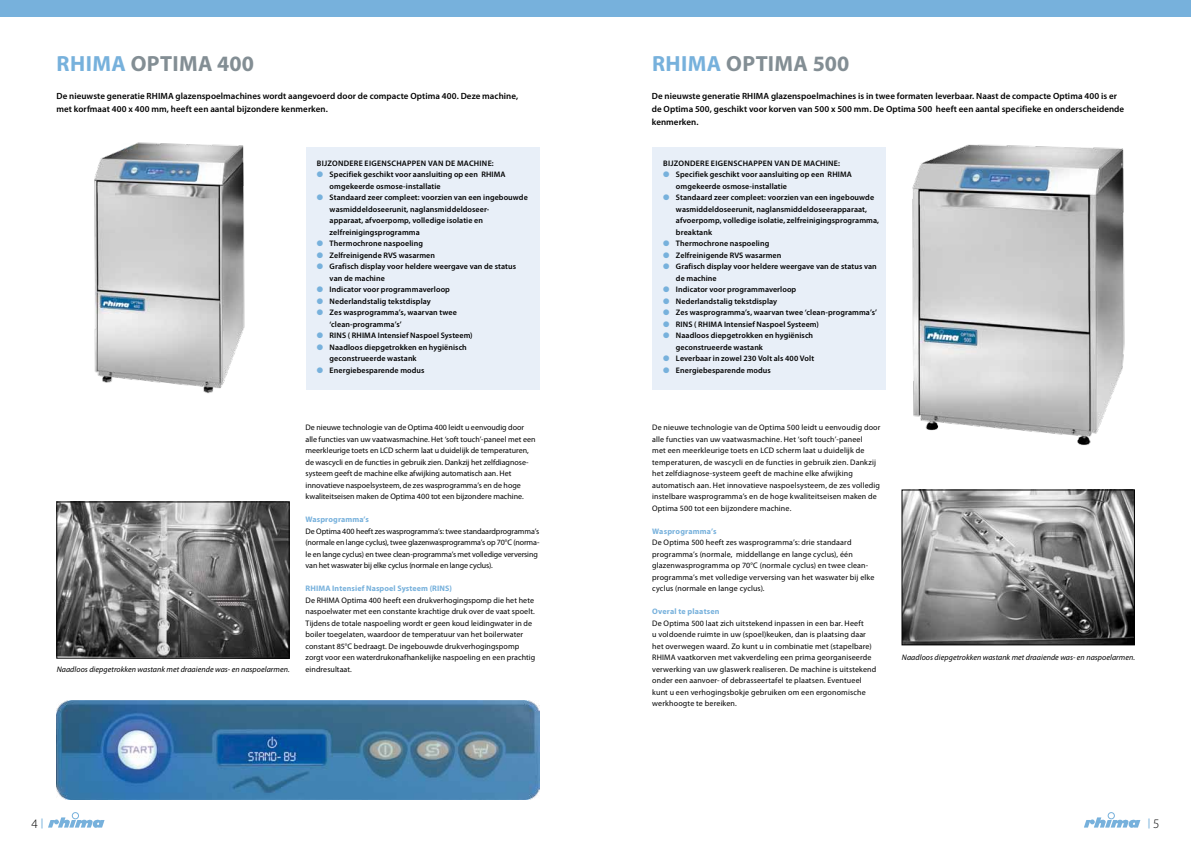
<style>
.page{position:relative;width:1191px;height:842px;background:#fff}
.page>*{position:absolute;margin:0;border:0;box-sizing:border-box;transform-origin:0 0}
.t1{font:700 22px "Myriad Pro";letter-spacing:.02em;color:#838e94}
.t2{font:300 13px "Myriad Pro";color:#000}
.t3{font:600 10px "Myriad Pro";color:#77b1dc}
.t4{font:600 9px/13px "Myriad Pro";letter-spacing:.01em;color:#000}
.t5{font:8px/11.5px "Myriad Pro";letter-spacing:.015em;color:#000}
.t6{font:600 8px/11.5px "Myriad Pro";letter-spacing:.015em;color:#000}
.t7{font:8px/11.5px "Myriad Pro";letter-spacing:-.01em;color:#000}
.t8{font:italic 8px "Myriad Pro";letter-spacing:.005em;color:#000}
.t9{font:700 8px "Myriad Pro";letter-spacing:.015em;color:#77b1dc}
.t10{font:600 8px "Myriad Pro";letter-spacing:.035em;color:#000}
.s1{color:#77b1dc}
</style>
<div class="page">
<div style="left:0;top:0;width:1191px;height:17px;background:#77b1dc"></div>
<svg style="left:1084px;top:817px;width:56px;height:11px"></svg>
<div style="left:1108px;top:812px;width:6px;height:7px;border:1px solid #77b1dc;border-radius:50%"></div>
<svg style="left:48px;top:817px;width:56px;height:11px"></svg>
<div style="left:72px;top:812px;width:7px;height:7px;border:1px solid #77b1dc;border-radius:50%"></div>
<div style="left:305px;top:147px;width:234px;height:242px;background:#e8eff8"></div>
<div style="left:652px;top:147px;width:233px;height:242px;background:#e8eff8"></div>
<img style="left:56px;top:700px;width:483px;height:99px">
<img style="left:94px;top:142px;width:151px;height:252px">
<img style="left:873px;top:144px;width:262px;height:350px">
<img style="left:59px;top:504px;width:228px;height:152px">
<div style="left:57px;top:502px;width:232px;height:156px;border:1px solid #000"></div>
<img style="left:903px;top:492px;width:229px;height:151px">
<div style="left:901px;top:490px;width:233px;height:155px;border:1px solid #000"></div>
<h1 class="t1" style="left:57px;top:49px;width:199px"><span class="s1">RHIMA</span> OPTIMA 400</h1>
<h1 class="t1" style="left:652px;top:49px;width:199px"><span class="s1">RHIMA</span> OPTIMA 500</h1>
<p class="t4" style="left:56px;top:89px;width:97px">De nieuwste generatie RHIMA</p>
<p class="t4" style="left:652px;top:89px;width:474px;text-indent:119px">glazenspoelmachines is in twee formaten leverbaar. Naast de compacte Optima 400 is er de Optima 500, geschikt voor korven van 500 x 500 mm. De Optima 500 heeft een aantal specifieke en onderscheidende kenmerken.</p>
<p class="t4" style="left:56px;top:89px;width:463px;text-indent:119px">glazenspoelmachines wordt aangevoerd door de compacte Optima 400. Deze machine, met korfmaat 400 x 400 mm, heeft een aantal bijzondere kenmerken.</p>
<p class="t4" style="left:652px;top:89px;width:97px">De nieuwste generatie RHIMA</p>
<p class="t10" style="left:317px;top:158px;width:178px">Bijzondere eigenschappen van de machine:</p>
<p class="t6" style="left:330px;top:168px;width:158px;text-indent:-13px"><span class="s1">●</span> Specifiek geschikt voor aansluiting op een RHIMA omgekeerde osmose-installatie</p>
<p class="t6" style="left:330px;top:191px;width:200px;text-indent:-13px"><span class="s1">●</span> Standaard zeer compleet: voorzien van een ingebouwde wasmiddeldoseerunit, naglansmiddeldoseer-<br>apparaat, afvoerpomp, volledige isolatie en zelfreinigingsprogramma</p>
<p class="t6" style="left:317px;top:237px;width:108px"><span class="s1">●</span> Thermochrone naspoeling</p>
<p class="t6" style="left:317px;top:249px;width:72px"><span class="s1">●</span> Zelfreinigende RVS</p>
<p class="t6" style="left:399px;top:249px;width:38px">wasarmen</p>
<p class="t6" style="left:330px;top:260px;width:188px;text-indent:-13px"><span class="s1">●</span> Grafisch display voor heldere weergave van de status van de machine</p>
<p class="t6" style="left:317px;top:283px;width:135px"><span class="s1">●</span> Indicator voor programmaverloop</p>
<p class="t6" style="left:317px;top:295px;width:115px"><span class="s1">●</span> Nederlandstalig tekstdisplay</p>
<p class="t6" style="left:330px;top:306px;width:129px;text-indent:-13px"><span class="s1">●</span> Zes wasprogramma’s, waarvan twee ‘clean-programma’s’</p>
<p class="t6" style="left:317px;top:329px;width:18px"><span class="s1">●</span> RINS</p>
<p class="t6" style="left:348px;top:329px;width:10px">( RHIMA</p>
<p class="t6" style="left:378px;top:329px;width:96px">Intensief Naspoel Systeem)</p>
<p class="t6" style="left:330px;top:341px;width:139px;text-indent:-13px"><span class="s1">●</span> Naadloos diepgetrokken en hygiënisch geconstrueerde wastank</p>
<p class="t6" style="left:317px;top:364px;width:109px"><span class="s1">●</span> Energiebesparende modus</p>
<p class="t5" style="left:305px;top:421px;width:231px">De nieuwe technologie van de Optima 400 leidt u eenvoudig door alle functies van uw vaatwasmachine. Het ‘soft touch’-paneel met een meerkleurige toets en LCD scherm laat u duidelijk de temperaturen, de wascycli en de functies in gebruik zien. Dankzij het zelfdiagnose&shy;systeem geeft de machine elke afwijking automatisch aan. Het innovatieve naspoelsysteem, de zes wasprogramma’s en de hoge kwaliteitseisen maken de Optima 400 tot een bijzondere machine.</p>
<p class="t9" style="left:305px;top:514px;width:65px">Wasprogramma’s</p>
<p class="t7" style="left:305px;top:525px;width:235px">De Optima 400 heeft zes wasprogramma’s: twee standaardprogramma’s (normale en lange cyclus), twee glazenwasprogramma’s op 70°C (norma&shy;le en lange cyclus) en twee clean-programma’s met volledige verversing van het waswater bij elke cyclus (normale en lange cyclus).</p>
<p class="t9" style="left:305px;top:583px;width:148px">RHIMA Intensief Naspoel Systeem (RINS)</p>
<p class="t5" style="left:305px;top:594px;width:231px">De RHIMA Optima 400 heeft een drukverhogingspomp die het hete naspoelwater met een constante krachtige druk over de vaat spoelt.<br>Tijdens de totale naspoeling wordt er geen koud leidingwater in de boiler toegelaten, waardoor de temperatuur van het boilerwater constant 85°C bedraagt. De ingebouwde drukverhogingspomp zorgt voor een waterdrukonafhankelijke naspoeling en een prachtig</p>
<p class="t8" style="left:57px;top:664px;width:235px">Naadloos diepgetrokken wastank met draaiende was- en naspoelarmen.</p>
<p class="t5" style="left:305px;top:663px;width:48px">eindresultaat.</p>
<p class="t10" style="left:663px;top:158px;width:178px">Bijzondere eigenschappen van de machine:</p>
<p class="t6" style="left:676px;top:168px;width:158px;text-indent:-13px"><span class="s1">●</span> Specifiek geschikt voor aansluiting op een RHIMA omgekeerde osmose-installatie</p>
<p class="t6" style="left:676px;top:191px;width:205px;text-indent:-13px"><span class="s1">●</span> Standaard zeer compleet: voorzien van een ingebouwde wasmiddeldoseerunit, naglansmiddeldoseerapparaat, afvoerpomp, volledige isolatie, zelfreinigingsprogramma, breaktank</p>
<p class="t6" style="left:663px;top:237px;width:108px"><span class="s1">●</span> Thermochrone naspoeling</p>
<p class="t6" style="left:663px;top:249px;width:72px"><span class="s1">●</span> Zelfreinigende RVS</p>
<p class="t6" style="left:745px;top:249px;width:38px">wasarmen</p>
<p class="t6" style="left:676px;top:260px;width:202px;text-indent:-13px"><span class="s1">●</span> G rafisch display voor heldere weergave van de status van de machine</p>
<p class="t6" style="left:663px;top:283px;width:135px"><span class="s1">●</span> I ndicator voor programmaverloop</p>
<p class="t6" style="left:663px;top:295px;width:116px"><span class="s1">●</span> Nederlandstalig tekstdisplay</p>
<p class="t6" style="left:663px;top:306px;width:215px"><span class="s1">●</span> Zes wasprogramma’s, waarvan twee ‘clean-programma’s’</p>
<p class="t6" style="left:663px;top:318px;width:12px"><span class="s1">●</span> RINS</p>
<p class="t6" style="left:694px;top:318px;width:10px">( RHIMA</p>
<p class="t6" style="left:724px;top:318px;width:96px">Intensief Naspoel Systeem)</p>
<p class="t6" style="left:676px;top:329px;width:139px;text-indent:-13px"><span class="s1">●</span> Naadloos diepgetrokken en hygiënisch geconstrueerde wastank</p>
<p class="t6" style="left:663px;top:352px;width:152px"><span class="s1">●</span> Leverbaar in zowel 230 Volt als 400 Volt</p>
<p class="t6" style="left:663px;top:364px;width:109px"><span class="s1">●</span> Energiebesparende modus</p>
<p class="t5" style="left:652px;top:421px;width:230px">De nieuwe technologie van de Optima 500 leidt u eenvoudig door alle functies van uw vaatwasmachine. Het ‘soft touch’-paneel<br>met een meerkleurige toets en LCD scherm laat u duidelijk de temperaturen, de wascycli en de functies in gebruik zien. Dankzij het zelfdiagnose-systeem geeft de machine elke afwijking automatisch aan. Het innovatieve naspoelsysteem, de zes volledig instelbare wasprogramma’s en de hoge kwaliteitseisen maken de Optima 500 tot een bijzondere machine.</p>
<p class="t9" style="left:652px;top:526px;width:66px">Wasprogramma’s</p>
<p class="t5" style="left:652px;top:536px;width:224px">De Optima 500 heeft zes wasprogramma’s: drie standaard programma’s (normale, middellange en lange cyclus), één glazenwasprogramma op 70°C (normale cyclus) en twee clean&shy;programma’s met volledige verversing van het waswater bij elke cyclus (normale en lange cyclus).</p>
<p class="t9" style="left:652px;top:606px;width:69px">Overal te plaatsen</p>
<p class="t5" style="left:652px;top:617px;width:226px">De Optima 500 laat zich uitstekend inpassen in een bar. Heeft<br>u voldoende ruimte in uw (spoel)keuken, dan is plaatsing daar het overwegen waard. Zo kunt u in combinatie met (stapelbare)<br>RHIMA vaatkorven met vakverdeling een prima georganiseerde verwerking van uw glaswerk realiseren. De machine is uitstekend onder een aanvoer- of debrasseertafel te plaatsen. Eventueel kunt u een verhogingsbokje gebruiken om een ergonomische werkhoogte te bereiken.</p>
<p class="t8" style="left:902px;top:652px;width:235px">Naadloos diepgetrokken wastank met draaiende was- en naspoelarmen.</p>
<h2 class="t2" style="left:32px;top:816px;width:13px">4 <sup>|</sup></h2>
<h2 class="t2" style="left:1153px;top:816px;width:8px">5</h2>
<p class="t3" style="left:1147px;top:816px;width:4px">|</p>
</div>
